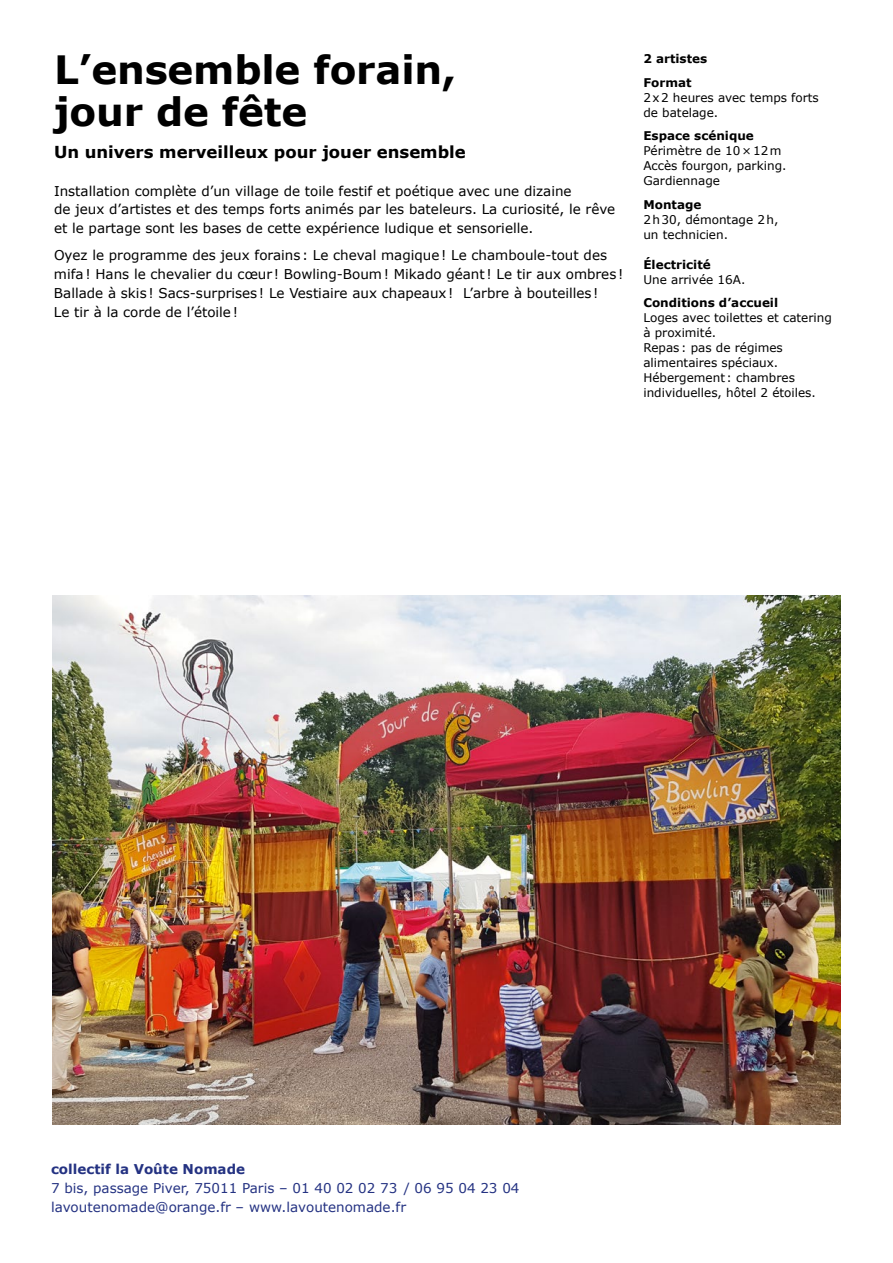
<style>
.page{position:relative;width:893px;height:1263px;background:#fff}
.page>*{position:absolute;margin:0;border:0;box-sizing:border-box;transform-origin:0 0}
.t1{font:700 39px/42px "Verdana";letter-spacing:-.005em;color:#000}
.t2{font:700 16.5px "Verdana";color:#000}
.t3{font:13.5px/18.8px "Verdana";color:#000}
.t4{font:13.5px/18.8px "Verdana";color:#243282}
.t5{font:700 13.5px "Verdana";color:#243282}
.t6{font:12px/15px "Verdana";color:#000}
.t7{font:700 12px/23.5px "Verdana";color:#000}
</style>
<div class="page">
<img style="left:53px;top:595px;width:787px;height:530px">
<h1 class="t1" style="left:54px;top:49px;width:404px">L’ensemble forain, jour de fête</h1>
<p class="t2" style="left:54px;top:141px;width:413px">Un univers merveilleux pour jouer ensemble</p>
<p class="t3" style="left:54px;top:181px;width:563px">Installation complète d’un village de toile festif et poétique avec une dizaine<br>de jeux d’artistes et des temps forts animés par les bateleurs. La curiosité, le rêve et le partage sont les bases de cette expérience ludique et sensorielle.</p>
<p class="t3" style="left:54px;top:246px;width:571px">Oyez le programme des jeux forains: Le cheval magique! Le chamboule-tout des mifa! Hans le chevalier du cœur ! Bowling-Boum! Mikado géant! Le tir aux ombres!<br>Ballade à skis! Sacs-surprises! Le Vestiaire aux chapeaux! L’arbre à bouteilles!<br>Le tir à la corde de l’étoile!</p>
<p class="t7" style="left:643px;top:47px;width:65px">2 artistes<br>Format</p>
<p class="t6" style="left:643px;top:90px;width:177px">2x2 heures avec temps forts de batelage.</p>
<p class="t7" style="left:643px;top:124px;width:112px">Espace scénique</p>
<p class="t6" style="left:643px;top:144px;width:145px">Périmètre de 10×12m<br>Accès fourgon, parking.<br>Gardiennage</p>
<p class="t7" style="left:643px;top:193px;width:60px">Montage</p>
<p class="t6" style="left:643px;top:212px;width:137px">2h30, démontage 2h, un technicien.</p>
<p class="t7" style="left:643px;top:253px;width:69px">Électricité</p>
<p class="t6" style="left:643px;top:272px;width:103px">Une arrivée 16A.</p>
<p class="t7" style="left:643px;top:291px;width:136px">Conditions d’accueil</p>
<p class="t6" style="left:643px;top:311px;width:190px">Loges avec toilettes et catering à proximité.<br>Repas: pas de régimes alimentaires spéciaux.<br>Hébergement : chambres individuelles, hôtel 2 étoiles.</p>
<p class="t5" style="left:51px;top:1160px;width:196px">collectif la Voûte Nomade</p>
<p class="t4" style="left:51px;top:1179px;width:470px">7 bis, passage Piver, 75011 Paris – 01 40 02 02 73 / 06 95 04 23 04 lavoutenomade@orange.fr – www.lavoutenomade.fr</p>
</div>
